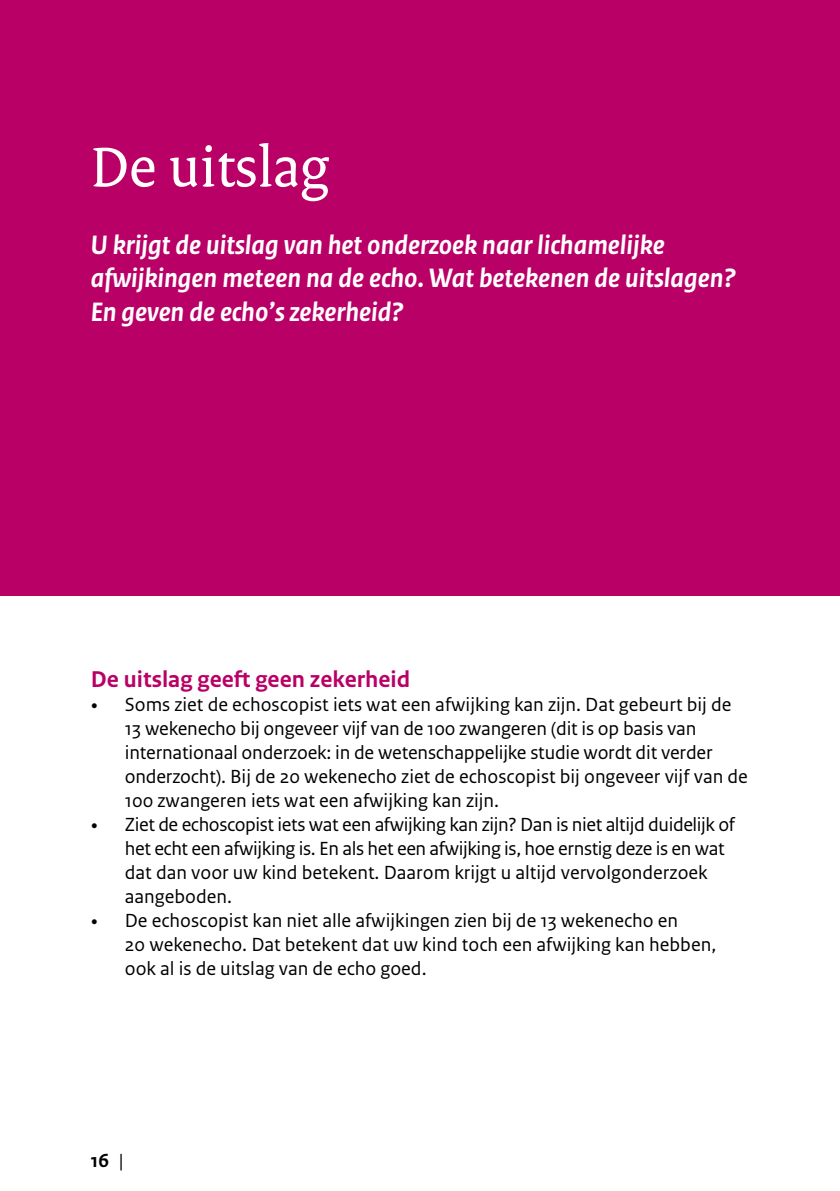
<style>
.page{position:relative;width:840px;height:1191px;background:#fff}
.page>*{position:absolute;margin:0;border:0;box-sizing:border-box;transform-origin:0 0}
.H2_03_RIVM_Hoofdstuk{font:60px "Rijksoverheid Serif";color:#fff}
._09_RIVM_Inleiding{font:italic 700 28px/33.6px "Rijksoverheid Sans Text";color:#fff}
._06_RIVM_Alineakop{font:700 24px "Rijksoverheid Sans Text";color:#b90066}
.t1{font:20px/24px "Rijksoverheid Sans Text";color:#000}
.t2{font:20px/24px "Rijksoverheid Sans Text";letter-spacing:-.02em;color:#000}
.t3{font:700 20px "Rijksoverheid Sans Text";color:#000}
.s1{font-family:"Rijksoverheid Serif"}
.s2{font-weight:400}
</style>
<div class="page">
<div style="left:0;top:0;width:839px;height:595px;background:#b90066"></div>
<h2 class="H2_03_RIVM_Hoofdstuk" style="left:91px;top:131px;width:239px">De uitslag</h2>
<p class="_09_RIVM_Inleiding" style="left:91px;top:228px;width:646px">U krijgt de uitslag van het onderzoek naar lichamelijke afwijkingen meteen na de echo. Wat betekenen de uitslagen?<br>En geven de echo’s zekerheid?</p>
<h3 class="_06_RIVM_Alineakop" style="left:91px;top:665px;width:321px">De uitslag geeft geen zekerheid</h3>
<p class="t1" style="left:125px;top:693px;width:624px;text-indent:-34px"><span class="s1">•</span> Soms ziet de echoscopist iets wat een afwijking kan zijn. Dat gebeurt bij de 13 wekenecho bij ongeveer vijf van de 100 zwangeren (dit is op basis van internationaal onderzoek: in de wetenschappelijke studie wordt dit verder onderzocht). Bij de 20 wekenecho ziet de echoscopist bij ongeveer vijf van de 100 zwangeren iets wat een afwijking kan zijn.</p>
<p class="t2" style="left:125px;top:813px;width:611px;text-indent:-34px"><span class="s1">•</span> Ziet de echoscopist iets wat een afwijking kan zijn? Dan is niet altijd duidelijk of het echt een afwijking is. En als het een afwijking is, hoe ernstig deze is en wat dat dan voor uw kind betekent. Daarom krijgt u altijd vervolgonderzoek aangeboden.</p>
<p class="t1" style="left:125px;top:909px;width:592px;text-indent:-34px"><span class="s1">•</span> De echoscopist kan niet alle afwijkingen zien bij de 13 wekenecho en<br>20 wekenecho. Dat betekent dat uw kind toch een afwijking kan hebben, ook al is de uitslag van de echo goed.</p>
<p class="t3" style="left:91px;top:1149px;width:34px">16 <span class="s2">|</span></p>
</div>
